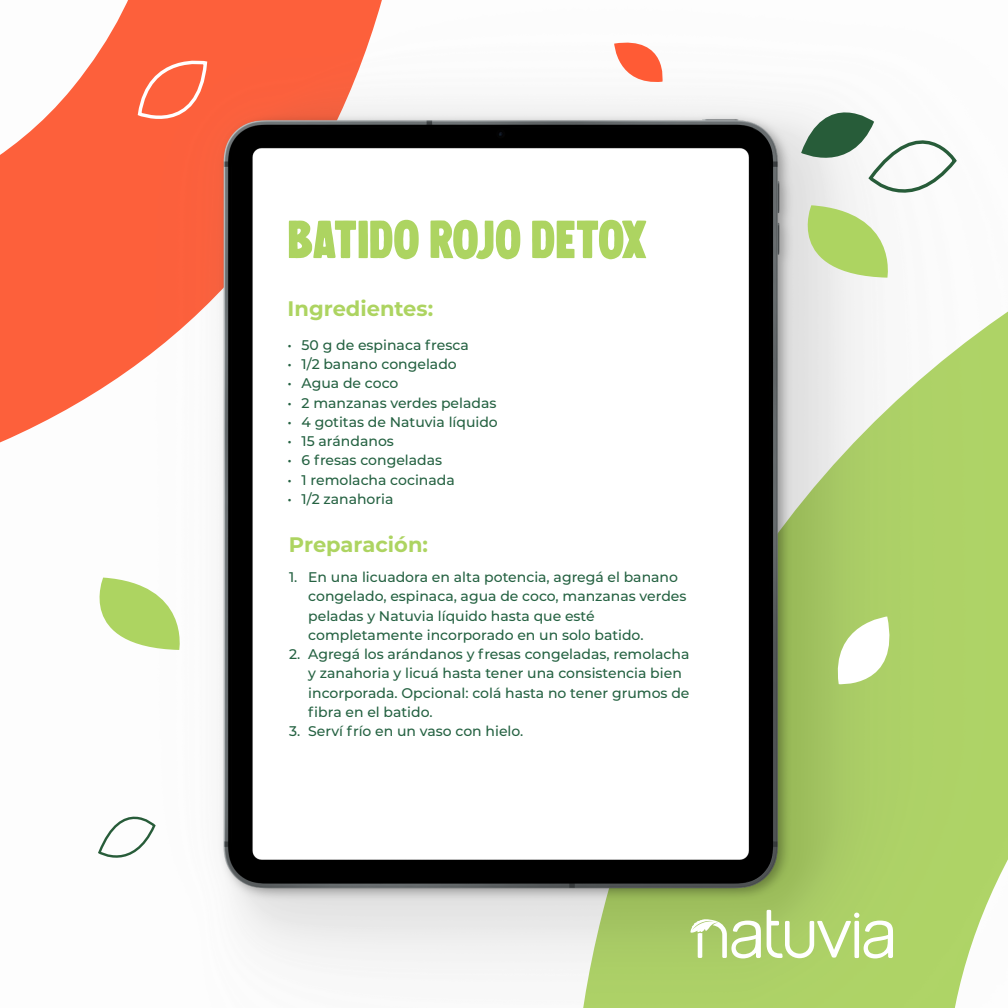
<style>
.page{position:relative;width:1008px;height:1008px;background:#fff}
.page>*{position:absolute;margin:0;border:0;box-sizing:border-box;transform-origin:0 0}
.t1{font:50.05px "Chillow";letter-spacing:-.02em;color:#add461}
.t2{font:700 21px "Montserrat";color:#add461}
.t3{font:500 14px/19.2px "Montserrat";color:#256242}
</style>
<div class="page">
<img style="left:0;top:0;width:1008px;height:1008px">
<svg style="left:767px;top:910px;width:126px;height:48px"></svg>
<svg style="left:690px;top:919px;width:71px;height:39px"></svg>
<svg style="left:614px;top:35px;width:54px;height:51px"></svg>
<svg style="left:830px;top:617px;width:72px;height:72px"></svg>
<svg style="left:136px;top:53px;width:73px;height:84px;background:#fd7150"></svg>
<svg style="left:783px;top:87px;width:177px;height:191px"></svg>
<svg style="left:74px;top:578px;width:116px;height:72px"></svg>
<svg style="left:97px;top:796px;width:60px;height:76px"></svg>
<h1 class="t1" style="left:288px;top:210px;width:361px">BATIDO ROJO DETOX</h1>
<h2 class="t2" style="left:288px;top:294px;width:147px">Ingredientes:</h2>
<p class="t3" style="left:288px;top:335px;width:183px">• 50 g de espinaca fresca</p>
<p class="t3" style="left:288px;top:354px;width:171px">• 1/2 banano congelado</p>
<p class="t3" style="left:288px;top:373px;width:112px">• Agua de coco</p>
<p class="t3" style="left:288px;top:393px;width:210px">• 2 manzanas verdes peladas</p>
<p class="t3" style="left:288px;top:412px;width:212px">• 4 gotitas de Natuvia líquido</p>
<p class="t3" style="left:288px;top:431px;width:108px">• 15 arándanos</p>
<p class="t3" style="left:288px;top:450px;width:156px">• 6 fresas congeladas</p>
<p class="t3" style="left:288px;top:470px;width:169px">• 1 remolacha cocinada</p>
<p class="t3" style="left:288px;top:489px;width:107px">• 1/2 zanahoria</p>
<h2 class="t2" style="left:289px;top:529px;width:141px">Preparación:</h2>
<p class="t3" style="left:308px;top:567px;width:380px;text-indent:-19px">1. En una licuadora en alta potencia, agregá el banano congelado, espinaca, agua de coco, manzanas verdes peladas y Natuvia líquido hasta que esté completamente incorporado en un solo batido.</p>
<p class="t3" style="left:308px;top:644px;width:383px;text-indent:-19px">2. Agregá los arándanos y fresas congeladas, remolacha y zanahoria y licuá hasta tener una consistencia bien incorporada. Opcional: colá hasta no tener grumos de fibra en el batido.</p>
<p class="t3" style="left:289px;top:721px;width:236px">3. Serví frío en un vaso con hielo.</p>
</div>
